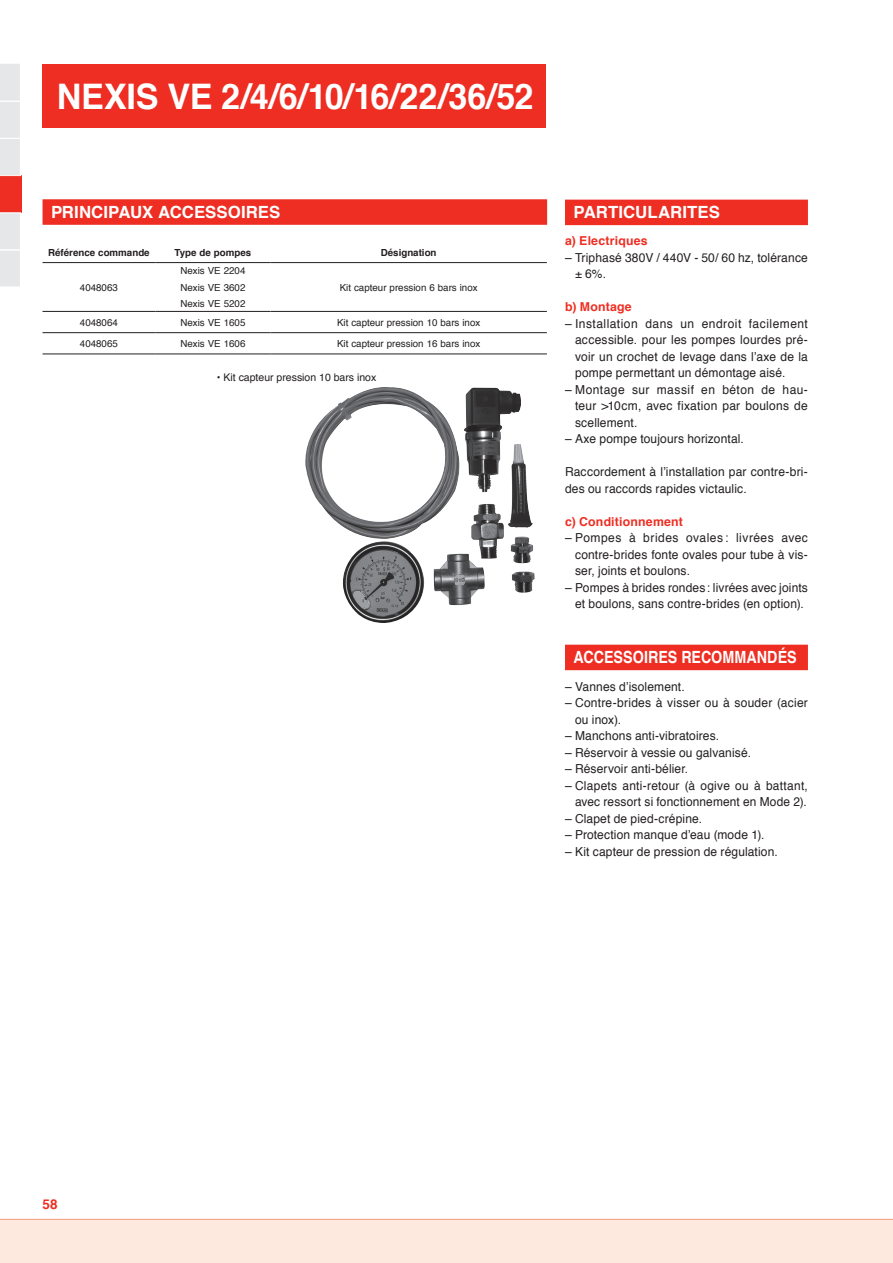
<style>
.page{position:relative;width:893px;height:1263px;background:#fff}
.page>*{position:absolute;margin:0;border:0;box-sizing:border-box;transform-origin:0 0}
.t1{font:700 35.25px "Helvetica";letter-spacing:-.01em;color:#fff}
.t2{font:700 16.8px "Helvetica";color:#fff}
.t3{font:700 16.8px "Helvetica";color:#fff;scale:.85 1}
.t4{font:700 13.5px "Helvetica";color:#ee2e22}
.t5{font:12.45px/16.5px "Helvetica";letter-spacing:.015em;color:#231f20}
.t6{font:700 12.3px "Helvetica";letter-spacing:.015em;color:#ee2e22}
.t7{font:10.5px "Helvetica";color:#231f20}
.t8{font:9.75px/16.5px "Helvetica";color:#231f20;text-align:justify}
.t9{font:700 9.75px "Helvetica";color:#231f20}
</style>
<div class="page">
<img style="left:305px;top:387px;width:228px;height:172px">
<div style="left:43px;top:64px;width:503px;height:64px;background:#ee2e22"></div>
<div style="left:565px;top:200px;width:243px;height:25px;background:#ee2e22"></div>
<div style="left:565px;top:645px;width:243px;height:25px;background:#ee2e22"></div>
<div style="left:43px;top:199px;width:504px;height:26px;background:#ee2e22"></div>
<hr style="left:43px;top:262px;width:112px;height:1px;background:#231f20">
<hr style="left:155px;top:262px;width:115px;height:1px;background:#231f20">
<hr style="left:270px;top:262px;width:277px;height:1px;background:#231f20">
<hr style="left:43px;top:332px;width:112px;height:1px;background:#231f20">
<hr style="left:155px;top:332px;width:115px;height:1px;background:#231f20">
<hr style="left:270px;top:332px;width:277px;height:1px;background:#231f20">
<hr style="left:43px;top:311px;width:112px;height:1px;background:#231f20">
<hr style="left:155px;top:311px;width:115px;height:1px;background:#231f20">
<hr style="left:270px;top:311px;width:277px;height:1px;background:#231f20">
<hr style="left:43px;top:354px;width:112px;height:1px;background:#231f20">
<hr style="left:155px;top:354px;width:115px;height:1px;background:#231f20">
<hr style="left:270px;top:354px;width:277px;height:1px;background:#231f20">
<svg style="left:0;top:64px;width:21px;height:223px;background:#e9caca"></svg>
<div style="left:0;top:1218px;width:893px;height:45px;background:#fde9dd"></div>
<h1 class="t1" style="left:57px;top:68px;width:478px">NEXIS VE 2/4/6/10/16/22/36/52</h1>
<h2 class="t2" style="left:51px;top:198px;width:22px">Principaux</h2>
<h2 class="t2" style="left:158px;top:198px;width:13px">accessoires</h2>
<p class="t9" style="left:48px;top:244px;width:103px">Référence commande</p>
<p class="t9" style="left:175px;top:244px;width:78px">Type de pompes</p>
<p class="t9" style="left:381px;top:244px;width:57px">Désignation</p>
<p class="t8" style="left:80px;top:279px;width:39px">4048063</p>
<p class="t8" style="left:180px;top:263px;width:67px">Nexis VE 2204<br>Nexis VE 3602<br>Nexis VE 5202</p>
<p class="t8" style="left:340px;top:279px;width:139px">Kit capteur pression 6 bars inox</p>
<p class="t8" style="left:80px;top:314px;width:39px">4048064</p>
<p class="t8" style="left:180px;top:314px;width:67px">Nexis VE 1605</p>
<p class="t8" style="left:337px;top:314px;width:145px">Kit capteur pression 10 bars inox</p>
<p class="t8" style="left:80px;top:336px;width:39px">4048065</p>
<p class="t8" style="left:180px;top:336px;width:67px">Nexis VE 1606</p>
<p class="t8" style="left:337px;top:336px;width:145px">Kit capteur pression 16 bars inox</p>
<p class="t7" style="left:217px;top:369px;width:161px">• Kit capteur pression 10 bars inox</p>
<h2 class="t2" style="left:573px;top:199px;width:148px">PARTICULARITES</h2>
<p class="t6" style="left:565px;top:231px;width:84px">a) Electriques</p>
<p class="t5" style="left:575px;top:250px;width:234px;text-indent:-10px">– Triphasé 380V / 440V - 50/ 60 hz, tolérance ± 6%.</p>
<p class="t6" style="left:565px;top:297px;width:68px">b) Montage</p>
<p class="t5" style="left:575px;top:316px;width:234px;text-align:justify;text-indent:-10px">– Installation dans un endroit facilement accessible. pour les pompes lourdes pré&shy;voir un crochet de levage dans l’axe de la pompe permettant un démontage aisé.</p>
<p class="t5" style="left:575px;top:382px;width:234px;text-align:justify;text-indent:-10px">– Montage sur massif en béton de hau&shy;teur &gt;10cm, avec fixation par boulons de scellement.</p>
<p class="t5" style="left:565px;top:431px;width:180px">– Axe pompe toujours horizontal.</p>
<p class="t5" style="left:565px;top:464px;width:244px">Raccordement à l’installation par contre-bri&shy;des ou raccords rapides victaulic.</p>
<p class="t6" style="left:565px;top:512px;width:120px">c) Conditionnement</p>
<p class="t5" style="left:575px;top:530px;width:234px;text-align:justify;text-indent:-10px">– Pompes à brides ovales : livrées avec contre-brides fonte ovales pour tube à vis&shy;ser, joints et boulons.</p>
<p class="t5" style="left:565px;top:580px;width:244px;text-align:center">– Pompes à brides rondes : livrées avec joints et boulons, sans contre-brides (en option).</p>
<h2 class="t3" style="left:573px;top:644px;width:24px">Accessoires</h2>
<h2 class="t3" style="left:681px;top:644px;width:14px">recommandés</h2>
<p class="t5" style="left:565px;top:679px;width:121px">– Vannes d’isolement.</p>
<p class="t5" style="left:575px;top:695px;width:234px;text-indent:-10px">– Contre-brides à visser ou à souder (acier ou inox).</p>
<p class="t5" style="left:565px;top:728px;width:156px">– Manchons anti-vibratoires.</p>
<p class="t5" style="left:565px;top:745px;width:187px">– Réservoir à vessie ou galvanisé.</p>
<p class="t5" style="left:565px;top:761px;width:125px">– Réservoir anti-bélier.</p>
<p class="t5" style="left:565px;top:778px;width:244px;text-align:right">– Clapets anti-retour (à ogive ou à battant, avec ressort si fonctionnement en Mode 2).</p>
<p class="t5" style="left:565px;top:811px;width:139px">– Clapet de pied-crépine.</p>
<p class="t5" style="left:565px;top:827px;width:201px">– Protection manque d’eau (mode 1).</p>
<p class="t5" style="left:565px;top:844px;width:214px">– Kit capteur de pression de régulation.</p>
<p class="t4" style="left:43px;top:1193px;width:17px">58</p>
</div>
